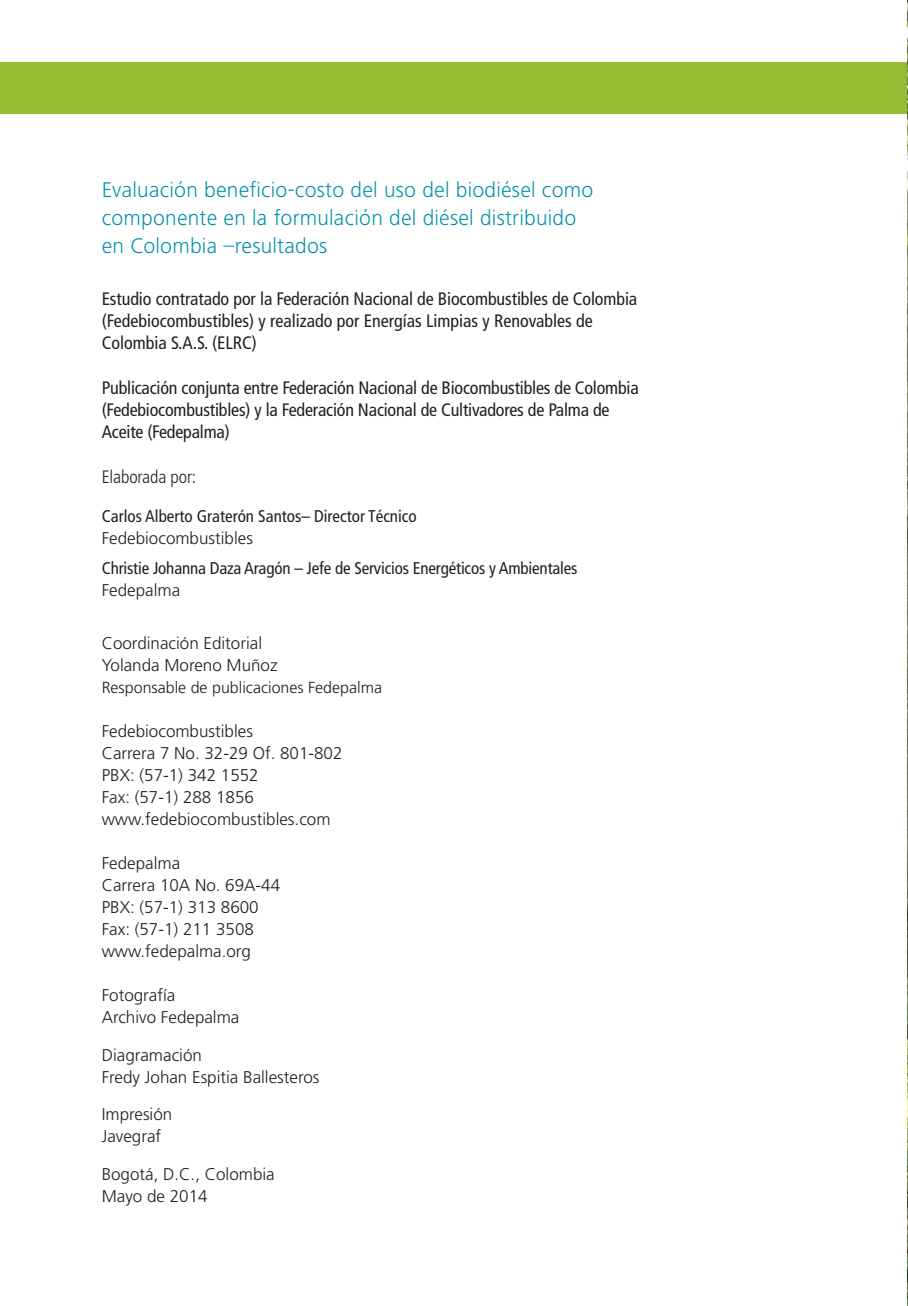
<style>
.page{position:relative;width:908px;height:1306px;background:#fff}
.page>*{position:absolute;margin:0;border:0;box-sizing:border-box;transform-origin:0 0}
.texto{font:300 22px/28px "Frutiger Next LT";letter-spacing:.01em;color:#0090ab}
.t1{font:condensed 18px/22px "Frutiger";letter-spacing:-.01em;color:#231f20}
.t2{font:300 condensed 18px "Frutiger";letter-spacing:-.005em;color:#231f20}
.t3{font:300 17px "Frutiger";color:#231f20}
.t4{font:condensed 17px "Frutiger";letter-spacing:-.01em;color:#231f20}
.t5{font:300 16px "Frutiger";color:#231f20}
</style>
<div class="page">
<div style="left:0;top:62px;width:907px;height:51px;background:#96bc33"></div>
<img style="left:907px;top:1px;width:1px;height:1301px">
<p class="texto" style="left:102px;top:176px;width:493px">Evaluación beneficio-costo del uso del biodiésel como componente en la formulación del diésel distribuido en Colombia –resultados</p>
<p class="t1" style="left:102px;top:288px;width:537px">Estudio contratado por la Federación Nacional de Biocombustibles de Colombia</p>
<p class="t1" style="left:102px;top:310px;width:492px">(Fedebiocombustibles) y realizado por Energías Limpias y Renovables de<br>Colombia S.A.S. (ELRC)</p>
<p class="t1" style="left:102px;top:377px;width:538px">Publicación conjunta entre Federación Nacional de Biocombustibles de Colombia (Fedebiocombustibles) y la Federación Nacional de Cultivadores de Palma de<br>Aceite (Fedepalma)</p>
<p class="t2" style="left:102px;top:466px;width:96px">Elaborada por:</p>
<p class="t4" style="left:102px;top:506px;width:316px">Carlos Alberto Graterón Santos– Director Técnico</p>
<p class="t3" style="left:102px;top:528px;width:153px">Fedebiocombustibles</p>
<p class="t4" style="left:102px;top:558px;width:477px">Christie Johanna Daza Aragón – Jefe de Servicios Energéticos y Ambientales</p>
<p class="t3" style="left:102px;top:580px;width:80px">Fedepalma</p>
<p class="t3" style="left:102px;top:633px;width:162px">Coordinación Editorial</p>
<p class="t3" style="left:102px;top:655px;width:177px">Yolanda Moreno Muñoz</p>
<p class="t5" style="left:102px;top:678px;width:282px">Responsable de publicaciones Fedepalma</p>
<p class="t3" style="left:102px;top:721px;width:153px">Fedebiocombustibles</p>
<p class="t3" style="left:102px;top:743px;width:242px">Carrera 7 No. 32-29 Of. 801-802</p>
<p class="t3" style="left:102px;top:765px;width:158px">PBX: (57-1) 342 1552</p>
<p class="t3" style="left:102px;top:787px;width:154px">Fax: (57-1) 288 1856</p>
<p class="t3" style="left:102px;top:809px;width:230px">www.fedebiocombustibles.com</p>
<p class="t3" style="left:102px;top:853px;width:80px">Fedepalma</p>
<p class="t3" style="left:102px;top:875px;width:180px">Carrera 10A No. 69A-44</p>
<p class="t3" style="left:102px;top:897px;width:158px">PBX: (57-1) 313 8600</p>
<p class="t3" style="left:102px;top:919px;width:154px">Fax: (57-1) 211 3508</p>
<p class="t3" style="left:102px;top:941px;width:151px">www.fedepalma.org</p>
<p class="t3" style="left:102px;top:985px;width:75px">Fotografía</p>
<p class="t3" style="left:102px;top:1007px;width:139px">Archivo Fedepalma</p>
<p class="t3" style="left:102px;top:1045px;width:102px">Diagramación</p>
<p class="t3" style="left:102px;top:1067px;width:219px">Fredy Johan Espitia Ballesteros</p>
<p class="t3" style="left:102px;top:1104px;width:72px">Impresión</p>
<p class="t3" style="left:102px;top:1126px;width:61px">Javegraf</p>
<p class="t3" style="left:102px;top:1163px;width:174px">Bogotá, D.C., Colombia</p>
<p class="t3" style="left:102px;top:1185px;width:107px">Mayo de 2014</p>
</div>
